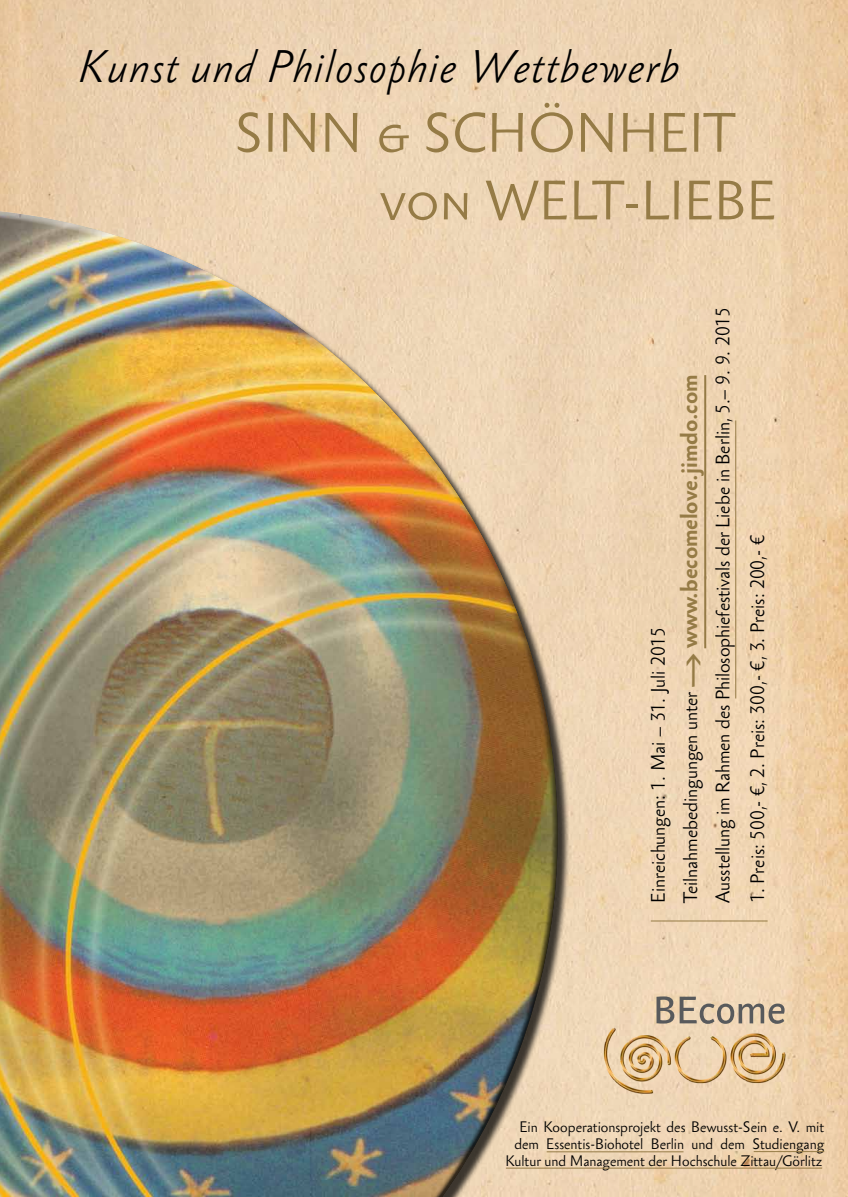
<style>
.page{position:relative;width:848px;height:1197px;background:#fff}
.page>*{position:absolute;margin:0;border:0;box-sizing:border-box;transform-origin:0 0}
.t1{font:51px/67.7px "Sebastian Light Pro";color:#957b46}
.t2{font:italic 300 42px "Sebastian";letter-spacing:.05em;color:#000}
.t3{font:18px "Sebastian Light Pro";color:#000}
.t4{font:14px/16.8px "Sebastian Light Pro";color:#000;text-align:right}
.s1{font-size:56px}
.s2{font-family:"Sebastian Text Pro";font-weight:700;color:#957b46}
.s3{font-family:"Sebastian Text Pro";font-weight:700;font-size:22px;color:#957b46}
</style>
<div class="page">
<img style="left:0;top:0;width:848px;height:1196px">
<div style="left:0;top:209px;width:570px;height:987px;background:#000;opacity:.75"></div>
<img style="left:469px;top:211px;width:88px;height:195px">
<div style="left:0;top:206px;width:469px;height:923px;background:#fff;opacity:.75"></div>
<div style="left:0;top:406px;width:558px;height:790px;background:#000;opacity:.75"></div>
<img style="left:598px;top:1022px;width:192px;height:77px">
<svg style="left:656px;top:996px;width:128px;height:27px;background:#bcac97"></svg>
<hr style="left:651px;top:920px;width:116px;height:1px;background:#957b46">
<hr style="left:704px;top:375px;width:2px;height:273px;background:#957b46">
<hr style="left:546px;top:1151px;width:137px;height:1px;background:#957b46">
<hr style="left:506px;top:1167px;width:316px;height:1px;background:#957b46">
<hr style="left:753px;top:1150px;width:71px;height:1px;background:#957b46">
<hr style="left:735px;top:420px;width:1px;height:278px;background:#957b46">
<h2 class="t2" style="left:78px;top:40px;width:602px">Kunst und Philosophie Wettbewerb</h2>
<h1 class="t1" style="left:380px;top:100px;width:398px;text-indent:-145px">sinn <span class="s1">&amp;</span> schönheit <span class="s1">von</span> welt-liebe</h1>
<p class="t3" style="left:646px;top:902px;width:277px;rotate:-90deg">Einreichungen: 1. Mai – 31. Juli 2015</p>
<p class="t3" style="left:679px;top:902px;width:529px;rotate:-90deg">Teilnahmebedingungen unter <span class="s2">u</span> <span class="s3">www.becomelove.jimdo.com</span></p>
<p class="t3" style="left:711px;top:902px;width:597px;rotate:-90deg">Ausstellung im Rahmen des Philosophiefestivals der Liebe in Berlin, 5.– 9. 9. 2015</p>
<p class="t3" style="left:746px;top:902px;width:369px;rotate:-90deg">1. Preis: 500,- €, 2. Preis: 300,- €, 3. Preis: 200,- €</p>
<p class="t4" style="left:505px;top:1118px;width:320px">Ein Kooperationsprojekt des Bewusst-Sein e. V. mit dem Essentis-B iohotel Berlin und dem Studiengang<br>Kultur und Management der H ochschule Zittau/Görlitz</p>
</div>
